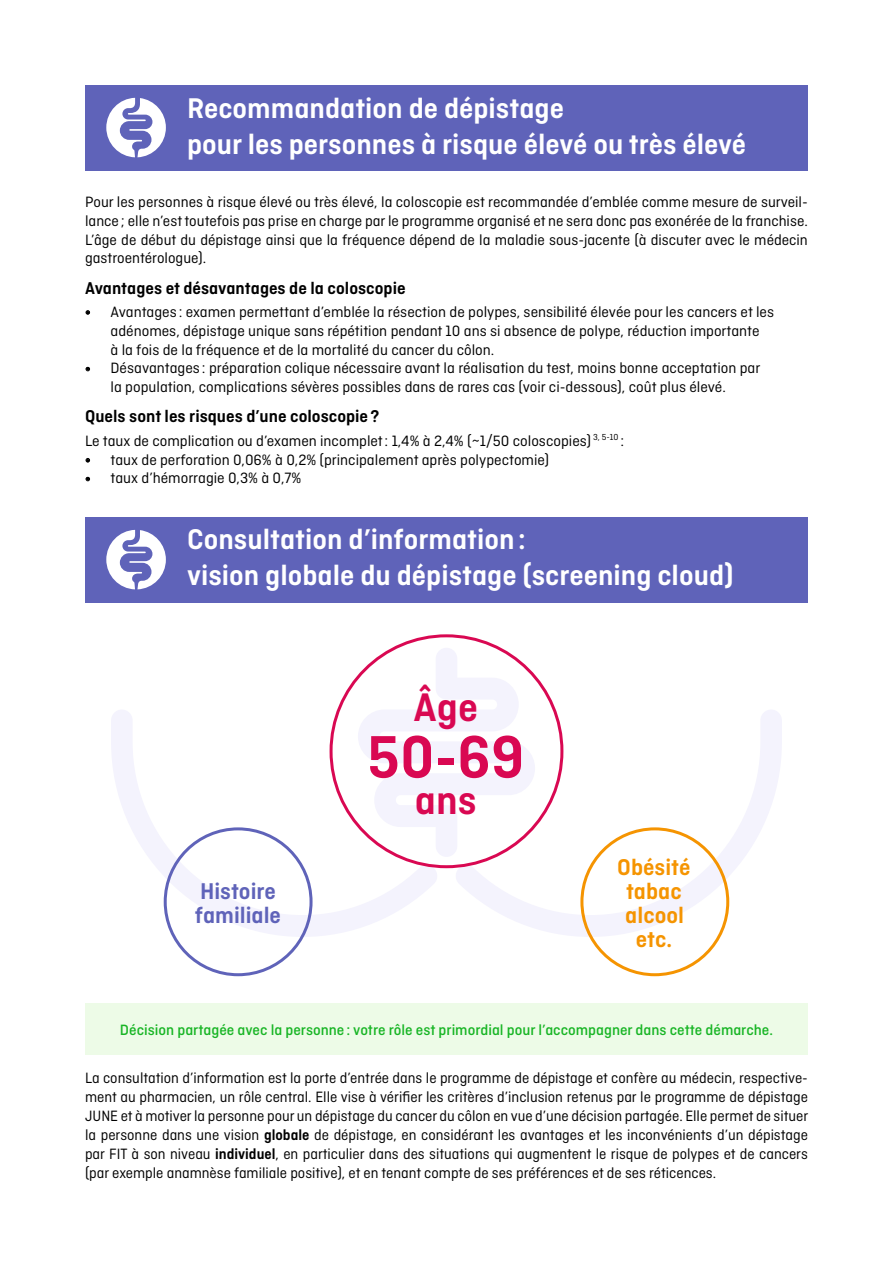
<style>
.page{position:relative;width:893px;height:1263px;background:#fff}
.page>*{position:absolute;margin:0;border:0;box-sizing:border-box;transform-origin:0 0}
.t1{font:600 63px "Ciutadella";color:#d90852}
.t2{font:600 42px "Ciutadella";color:#d90852}
.t3{font:600 30px/36px "Ciutadella";color:#fff}
.t4{font:600 24px/24px "Ciutadella";color:#f59401;text-align:center}
.t5{font:600 24px/24px "Ciutadella";color:#5f63b9}
.t6{font:600 18px "Ciutadella";color:#000}
.t7{font:15.75px/18.9px "Ciutadella";color:#000;text-align:justify}
.t8{font:500 15.75px "Ciutadella";color:#18b525}
.s1{font-weight:600}
</style>
<div class="page">
<div style="left:85px;top:517px;width:723px;height:85px;background:#5f63b9"></div>
<div style="left:85px;top:85px;width:723px;height:85px;background:#5f63b9"></div>
<svg style="left:86px;top:310px;width:4px;height:4px"></svg>
<svg style="left:86px;top:367px;width:4px;height:4px"></svg>
<svg style="left:86px;top:458px;width:4px;height:4px"></svg>
<svg style="left:86px;top:477px;width:4px;height:4px"></svg>
<div style="left:85px;top:1003px;width:723px;height:51px;background:#edfbe7"></div>
<svg style="left:106px;top:98px;width:60px;height:59px"></svg>
<svg style="left:106px;top:530px;width:60px;height:59px"></svg>
<svg style="left:358px;top:648px;width:177px;height:209px"></svg>
<svg style="left:111px;top:709px;width:327px;height:228px"></svg>
<svg style="left:455px;top:709px;width:327px;height:228px"></svg>
<div style="left:164px;top:827px;width:149px;height:149px;border:3px solid #5f63b9;border-radius:50%"></div>
<div style="left:580px;top:827px;width:149px;height:149px;border:3px solid #f59401;border-radius:50%"></div>
<h3 class="t3" style="left:187px;top:90px;width:560px">Recommandation de dépistage<br>pour les personnes à risque élevé ou très élevé</h3>
<p class="t7" style="left:85px;top:192px;width:724px">Pour les personnes à risque élevé ou très élevé, la coloscopie est recommandée d’emblée comme mesure de surveil&shy;lance ; elle n’est toutefois pas prise en charge par le programme organisé et ne sera donc pas exonérée de la franchise.<br>L’âge de début du dépistage ainsi que la fréquence dépend de la maladie sous-jacente (à discuter avec le médecin gastroentérologue).</p>
<p class="t6" style="left:85px;top:277px;width:322px">Avantages et désavantages de la coloscopie</p>
<p class="t7" style="left:111px;top:302px;width:665px;text-align:left;text-indent:-26px"><span class="s1">•</span> Avantages : examen permettant d’emblée la résection de polypes, sensibilité élevée pour les cancers et les adénomes, dépistage unique sans répétition pendant 10 ans si absence de polype, réduction importante<br>à la fois de la fréquence et de la mortalité du cancer du côlon.</p>
<p class="t7" style="left:85px;top:359px;width:677px;text-align:center"><span class="s1">•</span> Désavantages : préparation colique nécessaire avant la réalisation du test, moins bonne acceptation par la population, complications sévères possibles dans de rares cas (voir ci-dessous), coût plus élevé.</p>
<p class="t6" style="left:85px;top:406px;width:296px">Quels sont les risques d’une coloscopie ?</p>
<p class="t7" style="left:85px;top:431px;width:541px">Le taux de complication ou d’examen incomplet: 1,4% à 2,4% (~1/50 coloscopies) <sup>3,</sup> <sup>5-10</sup> :</p>
<p class="t7" style="left:85px;top:450px;width:466px"><span class="s1">•</span> taux de perforation 0,06% à 0,2% (principalement après polypectomie)</p>
<p class="t7" style="left:85px;top:469px;width:218px"><span class="s1">•</span> taux d’hémorragie 0,3% à 0,7%</p>
<h3 class="t3" style="left:187px;top:521px;width:548px">Consultation d’information:<br>vision globale du dépistage (screening cloud)</h3>
<h3 class="t5" style="left:195px;top:879px;width:88px">Histoire familiale</h3>
<h2 class="t2" style="left:414px;top:683px;width:66px">Âge</h2>
<h1 class="t1" style="left:367px;top:721px;width:159px">50-69</h1>
<h2 class="t2" style="left:415px;top:776px;width:63px">ans</h2>
<h3 class="t4" style="left:617px;top:855px;width:75px">Obésité tabac alcool etc.</h3>
<p class="t8" style="left:120px;top:1020px;width:654px">Décision partagée avec la personne : votre rôle est primordial pour l’accompagner dans cette démarche.</p>
<p class="t7" style="left:85px;top:1069px;width:725px">La consultation d’information est la porte d’entrée dans le programme de dépistage et confère au médecin, respective&shy;ment au pharmacien, un rôle central. Elle vise à vérifier les critères d’inclusion retenus par le programme de dépistage JUNE et à motiver la personne pour un dépistage du cancer du côlon en vue d’une décision partagée. Elle permet de situer la personne dans une vision <span class="s1">globale</span> de dépistage, en considérant les avantages et les inconvénients d’un dépistage par FIT à son niveau <span class="s1">individuel</span>, en particulier dans des situations qui augmentent le risque de polypes et de cancers (par exemple anamnèse familiale positive), et en tenant compte de ses préférences et de ses réticences.</p>
</div>
